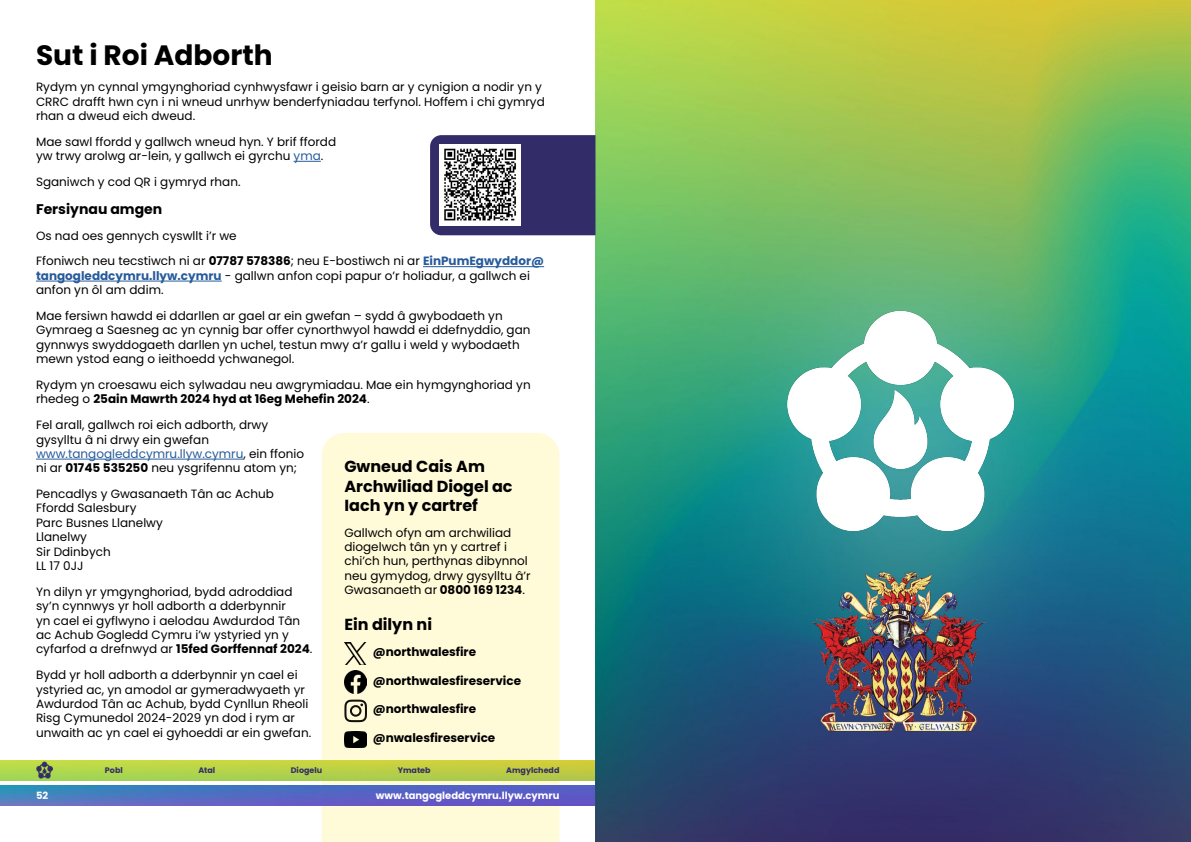
<style>
.page{position:relative;width:1191px;height:842px;background:#fff}
.page>*{position:absolute;margin:0;border:0;box-sizing:border-box;transform-origin:0 0}
.t1{font:700 28px "Poppins";color:#000}
.t2{font:700 16px/19.2px "Poppins";color:#000}
.t3{font:700 14px "Poppins";color:#000}
.t4{font:12px/14.4px "Poppins";color:#000}
.t5{font:700 12px "Poppins";color:#000}
.t6{font:700 10px "Poppins";color:#fff}
.t7{font:700 8px "Poppins";color:#322d68}
.s1{color:#275b9b}
.s2{font-weight:700}
.s3{font-weight:700;color:#275b9b}
</style>
<div class="page">
<div style="left:322px;top:433px;width:237px;height:409px;background:#fffad8"></div>
<img style="left:0;top:760px;width:595px;height:20px">
<img style="left:0;top:786px;width:595px;height:20px">
<img style="left:36px;top:762px;width:17px;height:17px">
<svg style="left:294px;top:161px;width:27px;height:1px"></svg>
<hr style="left:423px;top:266px;width:121px;height:1px;background:#275b9b">
<hr style="left:36px;top:281px;width:186px;height:1px;background:#275b9b">
<hr style="left:36px;top:459px;width:207px;height:1px;background:#275b9b">
<img style="left:595px;top:0;width:596px;height:842px">
<img style="left:783px;top:304px;width:234px;height:234px">
<img style="left:806px;top:565px;width:188px;height:171px">
<img style="left:344px;top:642px;width:23px;height:23px">
<img style="left:344px;top:671px;width:23px;height:22px">
<svg style="left:344px;top:700px;width:23px;height:22px"></svg>
<img style="left:344px;top:732px;width:23px;height:15px">
<div style="left:430px;top:135px;width:165px;height:100px;background:#322d68"></div>
<img style="left:439px;top:145px;width:82px;height:81px">
<h1 class="t1" style="left:36px;top:39px;width:238px">Sut i Roi Adborth</h1>
<p class="t4" style="left:36px;top:80px;width:510px">Rydym yn cynnal ymgynghoriad cynhwysfawr i geisio barn ar y cynigion a nodir yn y<br>CRRC drafft hwn cyn i ni wneud unrhyw benderfyniadau terfynol. Hoffem i chi gymryd rhan a dweud eich dweud.</p>
<p class="t4" style="left:36px;top:134px;width:302px">Mae sawl ffordd y gallwch wneud hyn. Y brif ffordd yw trwy arolwg ar-lein, y gallwch ei gyrchu <span class="s1">yma</span>.</p>
<p class="t4" style="left:36px;top:174px;width:206px">Sganiwch y cod QR i gymryd rhan.</p>
<p class="t3" style="left:36px;top:201px;width:128px">Fersiynau amgen</p>
<p class="t4" style="left:36px;top:223px;width:509px;line-height:25.7px">Os nad oes gennych cyswllt i’r we<br>Ffoniwch neu tecstiwch ni ar <span class="s2">07787 578386</span>; neu E-bostiwch ni ar <span class="s3">EinPumEgwyddor@</span></p>
<p class="t4" style="left:36px;top:268px;width:495px"><span class="s3">tangogleddcymru.llyw.cymru</span> - gallwn anfon copi papur o’r holiadur, a gallwch ei anfon yn ôl am ddim.</p>
<p class="t4" style="left:36px;top:309px;width:496px">Mae fersiwn hawdd ei ddarllen ar gael ar ein gwefan – sydd â gwybodaeth yn Gymraeg a Saesneg ac yn cynnig bar offer cynorthwyol hawdd ei ddefnyddio, gan gynnwys swyddogaeth darllen yn uchel, testun mwy a’r gallu i weld y wybodaeth mewn ystod eang o ieithoedd ychwanegol.</p>
<p class="t4" style="left:36px;top:378px;width:496px">Rydym yn croesawu eich sylwadau neu awgrymiadau. Mae ein hymgynghoriad yn rhedeg o <span class="s2">25ain Mawrth 2024 hyd at 16eg Mehefin 2024</span>.</p>
<p class="t4" style="left:36px;top:418px;width:270px">Fel arall, gallwch roi eich adborth, drwy gysylltu â ni drwy ein gwefan <span class="s1">www.tangogleddcymru.llyw.cymru</span>, ein ffonio ni ar <span class="s2">01745 535250</span> neu ysgrifennu atom yn;</p>
<p class="t4" style="left:36px;top:487px;width:239px">Pencadlys y Gwasanaeth Tân ac Achub<br>Ffordd Salesbury<br>Parc Busnes Llanelwy<br>Llanelwy<br>Sir Ddinbych<br>LL 17 0JJ</p>
<p class="t4" style="left:36px;top:584px;width:278px">Yn dilyn yr ymgynghoriad, bydd adroddiad sy’n cynnwys yr holl adborth a dderbynnir<br>yn cael ei gyflwyno i aelodau Awdurdod Tân ac Achub Gogledd Cymru i’w ystyried yn y cyfarfod a drefnwyd ar <span class="s2">15fed Gorffennaf 2024</span>.</p>
<p class="t4" style="left:36px;top:668px;width:277px">Bydd yr holl adborth a dderbynnir yn cael ei ystyried ac, yn amodol ar gymeradwyaeth yr Awdurdod Tân ac Achub, bydd Cynllun Rheoli Risg Cymunedol 2024-2029 yn dod i rym ar unwaith ac yn cael ei gyhoeddi ar ein gwefan.</p>
<h2 class="t2" style="left:344px;top:457px;width:170px">Gwneud Cais Am<br>Archwiliad Diogel ac<br>Iach yn y cartref</h2>
<p class="t4" style="left:344px;top:525px;width:188px">Gallwch ofyn am archwiliad diogelwch tân yn y cartref i chi’ch hun, perthynas dibynnol neu gymydog, drwy gysylltu â’r<br>Gwasanaeth ar <span class="s2">0800 169 1234</span>.</p>
<h2 class="t2" style="left:344px;top:615px;width:89px">Ein dilyn ni</h2>
<p class="t5" style="left:373px;top:645px;width:105px">@northwalesfire</p>
<p class="t5" style="left:373px;top:673px;width:150px">@northwalesfireservice</p>
<p class="t5" style="left:373px;top:702px;width:105px">@northwalesfire</p>
<p class="t5" style="left:373px;top:731px;width:124px">@nwalesfireservice</p>
<p class="t6" style="left:36px;top:789px;width:14px">52</p>
<p class="t7" style="left:105px;top:766px;width:19px">Pobl</p>
<p class="t7" style="left:198px;top:766px;width:18px">Atal</p>
<p class="t7" style="left:291px;top:766px;width:33px">Diogelu</p>
<p class="t7" style="left:398px;top:766px;width:34px">Ymateb</p>
<p class="t7" style="left:506px;top:766px;width:55px">Amgylchedd</p>
<p class="t6" style="left:376px;top:789px;width:185px">www.tangogleddcymru.llyw.cymru</p>
</div>
